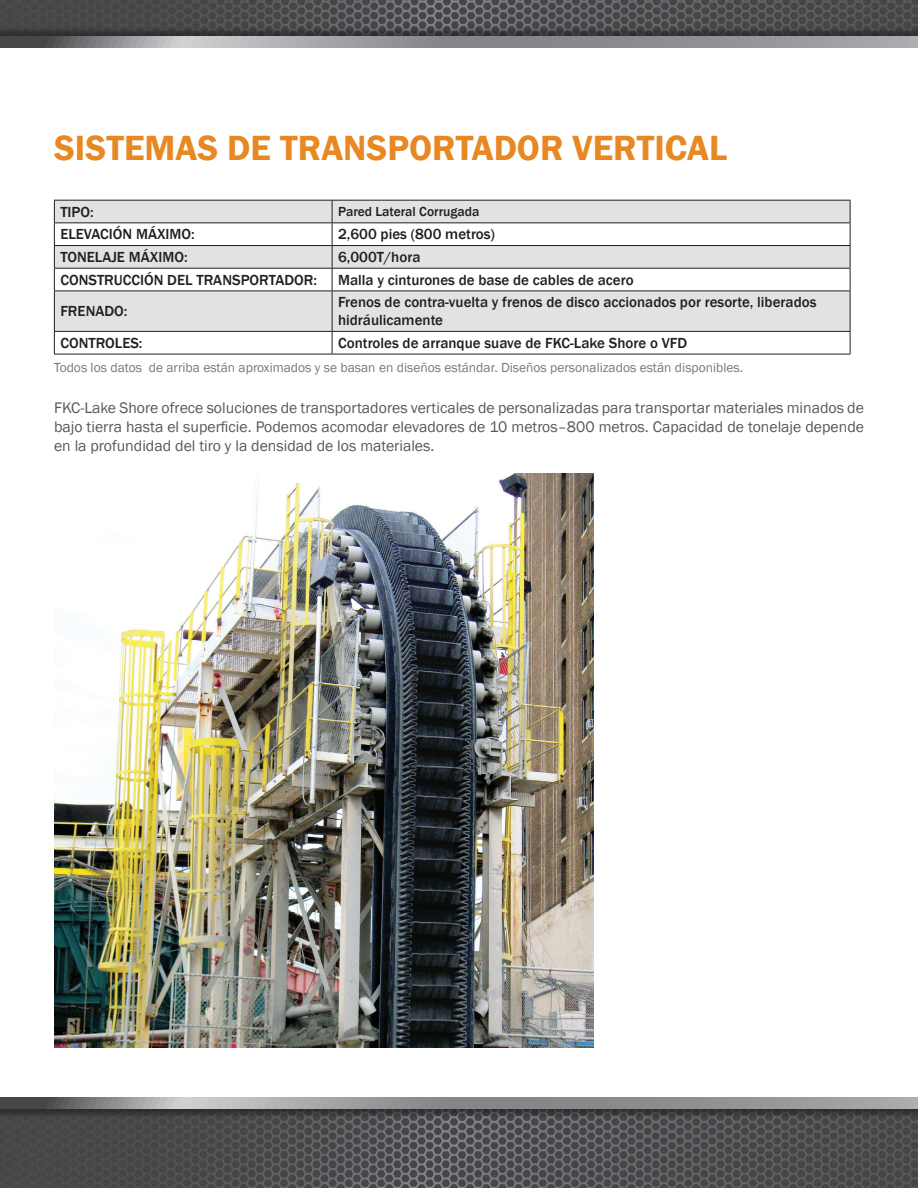
<style>
.page{position:relative;width:918px;height:1188px;background:#fff}
.page>*{position:absolute;margin:0;border:0;box-sizing:border-box;transform-origin:0 0}
.t1{font:600 36px "Franklin Gothic";color:#e78823}
.Descriptions{font:15.75px/18.9px "Franklin Gothic";color:#57585a;text-align:justify}
.Fractions{font:500 15px/18px "Franklin Gothic";color:#231f20}
.t2{font:13.5px "Franklin Gothic";color:#76787b}
.Fractions-2{font:500 13.5px "Franklin Gothic";color:#231f20}
</style>
<div class="page">
<img style="left:0;top:0;width:918px;height:27px">
<img style="left:0;top:1118px;width:918px;height:70px">
<div style="left:0;top:27px;width:918px;height:20px;background:#231f20;opacity:.65"></div>
<svg style="left:0;top:37px;width:918px;height:11px;background:#939598"></svg>
<div style="left:0;top:1098px;width:918px;height:20px;background:#231f20;opacity:.65"></div>
<svg style="left:0;top:1098px;width:918px;height:11px;background:#939598"></svg>
<svg style="left:55px;top:201px;width:795px;height:130px;fill:#e1e2e4"></svg>
<hr style="left:54px;top:200px;width:278px;height:1px;background:#231f20">
<hr style="left:332px;top:200px;width:518px;height:1px;background:#231f20">
<hr style="left:54px;top:222px;width:278px;height:1px;background:#231f20">
<hr style="left:332px;top:222px;width:518px;height:1px;background:#231f20">
<hr style="left:54px;top:245px;width:278px;height:1px;background:#231f20">
<hr style="left:332px;top:245px;width:518px;height:1px;background:#231f20">
<hr style="left:54px;top:268px;width:278px;height:1px;background:#231f20">
<svg style="left:54px;top:201px;width:1px;height:90px"></svg>
<hr style="left:332px;top:268px;width:518px;height:1px;background:#231f20">
<svg style="left:332px;top:201px;width:1px;height:90px"></svg>
<svg style="left:850px;top:201px;width:1px;height:90px"></svg>
<hr style="left:54px;top:291px;width:278px;height:1px;background:#231f20">
<hr style="left:54px;top:291px;width:1px;height:40px;background:#231f20">
<hr style="left:332px;top:291px;width:518px;height:1px;background:#231f20">
<hr style="left:332px;top:291px;width:1px;height:40px;background:#231f20">
<hr style="left:850px;top:291px;width:1px;height:40px;background:#231f20">
<hr style="left:54px;top:331px;width:278px;height:1px;background:#231f20">
<svg style="left:54px;top:332px;width:1px;height:22px"></svg>
<hr style="left:332px;top:331px;width:518px;height:1px;background:#231f20">
<svg style="left:332px;top:332px;width:1px;height:22px"></svg>
<svg style="left:850px;top:332px;width:1px;height:22px"></svg>
<hr style="left:54px;top:354px;width:278px;height:1px;background:#231f20">
<hr style="left:332px;top:354px;width:518px;height:1px;background:#231f20">
<img style="left:54px;top:473px;width:540px;height:575px">
<p class="t1" style="left:54px;top:126px;width:675px">SISTEMAS DE TRANSPORTADOR VERTICAL</p>
<p class="Fractions" style="left:60px;top:203px;width:35px">TIPO:</p>
<p class="Fractions-2" style="left:338px;top:203px;width:143px">Pared Lateral Corrugada</p>
<p class="Fractions" style="left:60px;top:226px;width:136px">ELEVACIÓN MÁXIMO:</p>
<p class="Fractions" style="left:338px;top:226px;width:158px">2,600 pies (800 metros)</p>
<p class="Fractions" style="left:60px;top:248px;width:129px">TONELAJE MÁXIMO:</p>
<p class="Fractions" style="left:338px;top:248px;width:84px">6,000T/hora</p>
<p class="Fractions" style="left:60px;top:271px;width:258px">CONSTRUCCIÓN DEL TRANSPORTADOR:</p>
<p class="Fractions" style="left:338px;top:271px;width:297px">Malla y cinturones de base de cables de acero</p>
<p class="Fractions" style="left:60px;top:303px;width:69px">FRENADO:</p>
<p class="Fractions" style="left:338px;top:294px;width:480px">Frenos de contra-vuelta y frenos de disco accionados por resorte, liberados hidráulicamente</p>
<p class="Fractions" style="left:60px;top:334px;width:84px">CONTROLES:</p>
<p class="Fractions" style="left:338px;top:334px;width:351px">Controles de arranque suave de FKC-Lake Shore o VFD</p>
<p class="t2" style="left:54px;top:359px;width:691px">Todos los datos de arriba están aproximados y se basan en diseños estándar. Diseños personalizados están disponibles.</p>
<p class="Descriptions" style="left:54px;top:399px;width:812px">FKC-Lake Shore ofrece soluciones de transportadores verticales de personalizadas para transportar materiales minados de bajo tierra hasta el superficie. Podemos acomodar elevadores de 10 metros–800 metros. Capacidad de tonelaje depende en la profundidad del tiro y la densidad de los materiales.</p>
</div>
